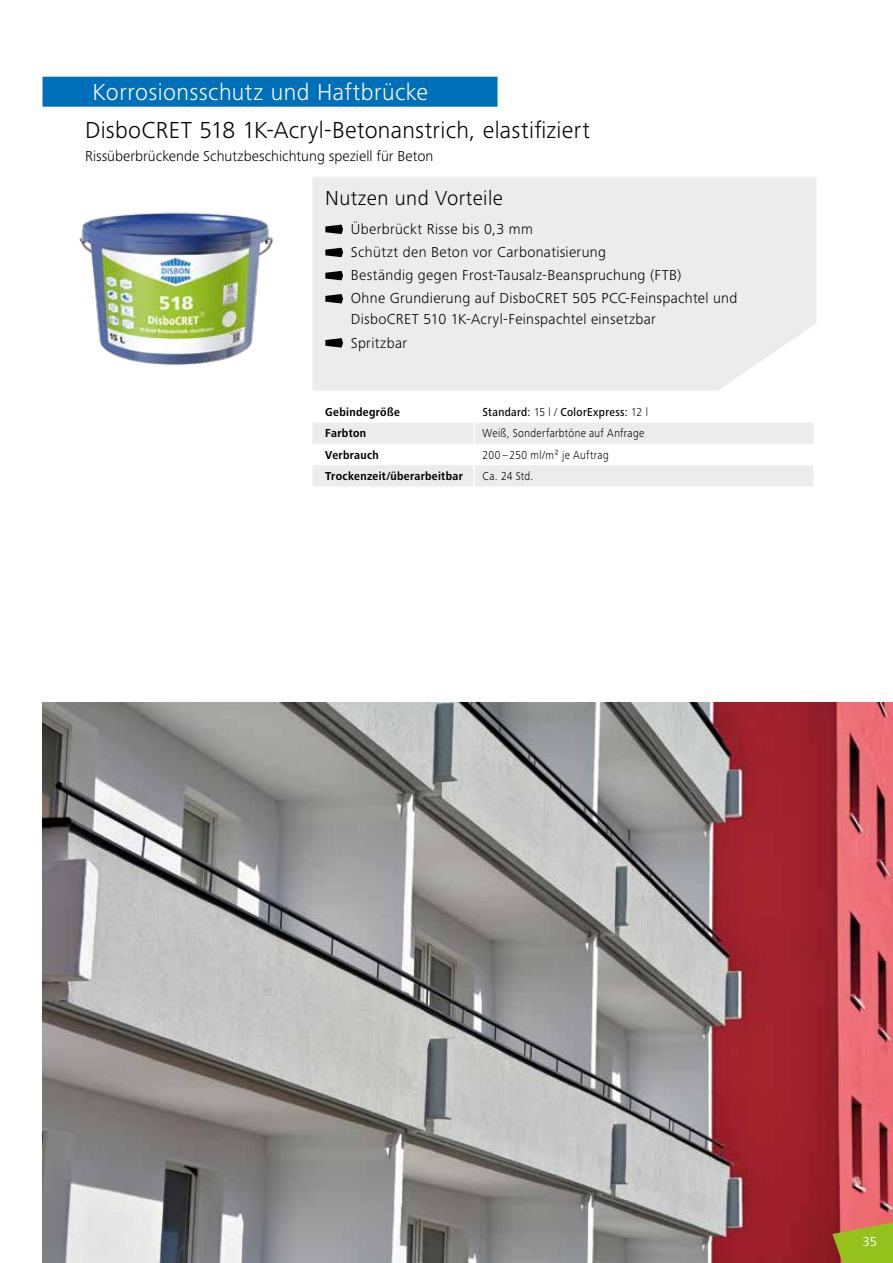
<style>
.page{position:relative;width:893px;height:1263px;background:#fff}
.page>*{position:absolute;margin:0;border:0;box-sizing:border-box;transform-origin:0 0}
.t1{font:300 24px "Frutiger Next LTW1 G";letter-spacing:.015em;color:#000}
.t2{font:300 24px "Frutiger Next LTW1 G";letter-spacing:.02em;color:#fff}
.t3{font:300 21px "Frutiger Next LTW1 G";letter-spacing:.02em;color:#000}
.t4{font:300 15px/23.1px "Frutiger Next LTW1 G";letter-spacing:.02em;color:#000}
.t5{font:13.5px "Frutiger Next LTW1 G";color:#fff}
.t6{font:300 12px "Frutiger Next LTW1 G";letter-spacing:.03em;color:#000;scale:.9 1}
.t7{font:700 12px "Frutiger Next LTW1 G";letter-spacing:.03em;color:#000;scale:.9 1}
.t8{font:500 12px "Frutiger Next LTW1 G";letter-spacing:.03em;color:#000;scale:.9 1}
.s1{font-weight:300}
</style>
<div class="page">
<svg style="left:313px;top:423px;width:501px;height:63px"></svg>
<div style="left:313px;top:177px;width:503px;height:214px;background:#ececed"></div>
<svg style="left:325px;top:225px;width:18px;height:9px"></svg>
<svg style="left:325px;top:248px;width:18px;height:9px"></svg>
<svg style="left:325px;top:271px;width:18px;height:9px"></svg>
<svg style="left:325px;top:294px;width:18px;height:9px"></svg>
<svg style="left:325px;top:338px;width:18px;height:10px"></svg>
<div style="left:43px;top:77px;width:454px;height:30px;background:#006fb9"></div>
<img style="left:43px;top:703px;width:850px;height:560px">
<img style="left:79px;top:212px;width:194px;height:154px">
<svg style="left:832px;top:1220px;width:61px;height:43px;background:#a19f2a"></svg>
<div style="left:850px;top:1236px;width:27px;height:10px;background:#94c11c"></div>
<h1 class="t2" style="left:92px;top:78px;width:337px">Korrosionsschutz und Haftbrücke</h1>
<h1 class="t1" style="left:85px;top:116px;width:506px">DisboCRET 518 1K-Acryl-Betonanstrich, elastifiziert</h1>
<p class="t4" style="left:85px;top:145px;width:350px">Rissüberbrückende Schutzbeschichtung speziell für Beton</p>
<h2 class="t3" style="left:325px;top:186px;width:179px">Nutzen und Vorteile</h2>
<p class="t4" style="left:351px;top:218px;width:388px">Überbrückt Risse bis 0,3 mm<br>Schützt den Beton vor Carbonatisierung<br>Beständig gegen Frost-Tausalz-Beanspruchung (FTB)<br>Ohne Grundierung auf DisboCRET 505 PCC-Feinspachtel und</p>
<p class="t4" style="left:351px;top:308px;width:307px">DisboCRET 510 1K-Acryl-Feinspachtel einsetzbar<br>Spritzbar</p>
<p class="t7" style="left:325px;top:405px;width:84px">Gebindegröße</p>
<p class="t8" style="left:483px;top:405px;width:185px">Standard: <span class="s1">15 l /</span> ColorExpress: <span class="s1">12 l</span></p>
<p class="t7" style="left:325px;top:426px;width:47px">Farbton</p>
<p class="t6" style="left:483px;top:426px;width:181px">Weiß, Sonderfarbtöne auf Anfrage</p>
<p class="t7" style="left:325px;top:448px;width:61px">Verbrauch</p>
<p class="t6" style="left:483px;top:448px;width:142px">200 – 250 ml/m² je Auftrag</p>
<p class="t7" style="left:325px;top:469px;width:154px">Trockenzeit/überarbeitbar</p>
<p class="t6" style="left:483px;top:469px;width:58px">Ca. 24 Std.</p>
<p class="t5" style="left:862px;top:1234px;width:16px">35</p>
</div>
